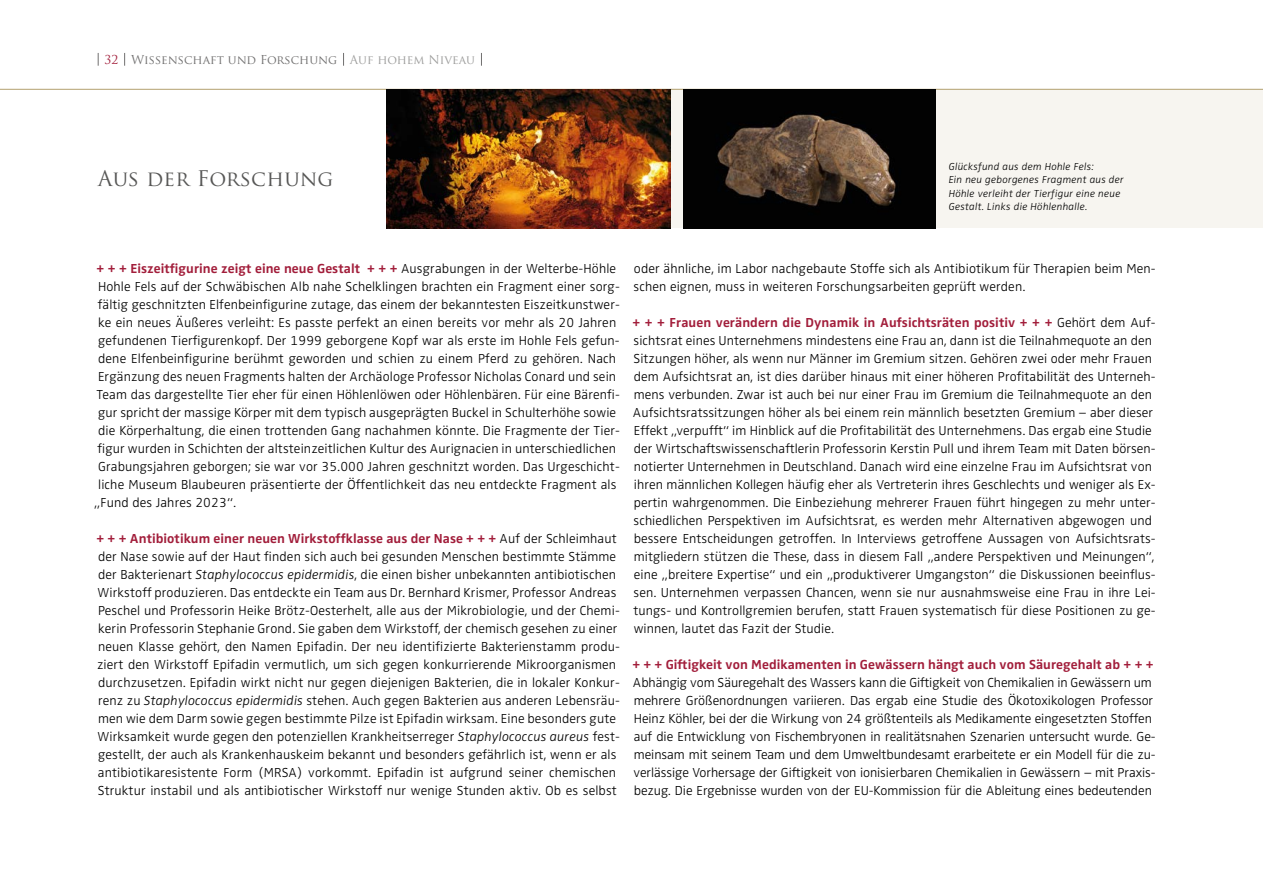
<style>
.page{position:relative;width:1263px;height:893px;background:#fff}
.page>*{position:absolute;margin:0;border:0;box-sizing:border-box;transform-origin:0 0}
.t1{font:21px "Trajan Pro";letter-spacing:.01em;color:#575756}
.t2{font:300 13.5px/18px "Zwo OT";letter-spacing:.01em;color:#000}
.t3{font:700 13.5px "Zwo OT";letter-spacing:.005em;color:#a21e3b}
.t4{font:12px "Trajan Pro";color:#706f6f}
.t5{font:italic 300 10.5px/13.5px "Zwo OT";letter-spacing:.025em;color:#000}
.s1{color:#a21e3b}
.s2{color:#9d9d9c}
.s3{font-weight:700;color:#a21e3b}
.s4{font-style:italic}
</style>
<div class="page">
<svg style="left:98px;top:53px;width:1px;height:13px"></svg>
<svg style="left:124px;top:53px;width:1px;height:13px"></svg>
<svg style="left:343px;top:53px;width:1px;height:13px"></svg>
<svg style="left:481px;top:53px;width:1px;height:13px"></svg>
<div style="left:386px;top:90px;width:877px;height:138px;background:#f7f5f0"></div>
<hr style="left:0;top:89px;width:1263px;height:1px;background:#b3a16e">
<img style="left:386px;top:90px;width:284px;height:138px">
<img style="left:683px;top:90px;width:253px;height:138px">
<p class="t4" style="left:105px;top:52px;width:372px"><span class="s1">32</span> Wissenschaft und Forschung <span class="s2">Auf hohem Niveau</span></p>
<h1 class="t1" style="left:98px;top:165px;width:237px">Aus der Forschung</h1>
<p class="t5" style="left:949px;top:160px;width:177px">Glücksfund aus dem Hohle Fels:<br>Ein neu geborgenes Fragment aus der Höhle verleiht der Tierfigur eine neue Gestalt. Links die Höhlenhalle.</p>
<p class="t2" style="left:94px;top:260px;width:527px"><span class="s3">+ + + Eiszeitfigurine zeigt eine neue Gestalt + + +</span> Ausgrabungen in der Welterbe-Höhle Hohle Fels auf der Schwäbischen Alb nahe Schelklingen brachten ein Fragment einer sorg&shy;fältig geschnitzten Elfenbeinfigurine zutage, das einem der bekanntesten Eiszeitkunstwer&shy;ke ein neues Äußeres verleiht: Es passte perfekt an einen bereits vor mehr als 20 Jahren gefundenen Tierfigurenkopf. Der 1999 geborgene Kopf war als erste im Hohle Fels gefun&shy;dene Elfenbeinfigurine berühmt geworden und schien zu einem Pferd zu gehören. Nach Ergänzung des neuen Fragments halten der Archäologe Professor Nicholas Conard und sein Team das dargestellte Tier eher für einen Höhlenlöwen oder Höhlenbären. Für eine Bärenfi&shy;gur spricht der massige Körper mit dem typisch ausgeprägten Buckel in Schulterhöhe sowie die Körperhaltung, die einen trottenden Gang nachahmen könnte. Die Fragmente der Tier&shy;figur wurden in Schichten der altsteinzeitlichen Kultur des Aurignacien in unterschiedlichen Grabungsjahren geborgen; sie war vor 35.000 Jahren geschnitzt worden. Das Urgeschicht&shy;liche Museum Blaubeuren präsentierte der Öffentlichkeit das neu entdeckte Fragment als „Fund des Jahres 2023“.</p>
<p class="t2" style="left:97px;top:530px;width:525px"><span class="s3">+ + + Antibiotikum einer neuen Wirkstoffklasse aus der Nase + + +</span> Auf der Schleimhaut der Nase sowie auf der Haut finden sich auch bei gesunden Menschen bestimmte Stämme der Bakterienart <span class="s4">Staphylococcus epidermidis</span>, die einen bisher unbekannten antibiotischen Wirkstoff produzieren. Das entdeckte ein Team aus Dr. Bernhard Krismer, Professor Andreas Peschel und Professorin Heike Brötz-Oesterhelt, alle aus der Mikrobiologie, und der Chemi&shy;kerin Professorin Stephanie Grond. Sie gaben dem Wirkstoff, der chemisch gesehen zu einer neuen Klasse gehört, den Namen Epifadin. Der neu identifizierte Bakterienstamm produ&shy;ziert den Wirkstoff Epifadin vermutlich, um sich gegen konkurrierende Mikroorganismen durchzusetzen. Epifadin wirkt nicht nur gegen diejenigen Bakterien, die in lokaler Konkur&shy;renz zu <span class="s4">Staphylococcus epidermidis</span> stehen. Auch gegen Bakterien aus anderen Lebensräu&shy;men wie dem Darm sowie gegen bestimmte Pilze ist Epifadin wirksam. Eine besonders gute Wirksamkeit wurde gegen den potenziellen Krankheitserreger <span class="s4">Staphylococcus aureus</span> fest&shy;gestellt, der auch als Krankenhauskeim bekannt und besonders gefährlich ist, wenn er als antibiotikaresistente Form (MRSA) vorkommt. Epifadin ist aufgrund seiner chemischen Struktur instabil und als antibiotischer Wirkstoff nur wenige Stunden aktiv. Ob es selbst</p>
<p class="t2" style="left:634px;top:260px;width:524px">oder ähnliche, im Labor nachgebaute Stoffe sich als Antibiotikum für Therapien beim Men&shy;schen eignen, muss in weiteren Forschungsarbeiten geprüft werden.</p>
<p class="t2" style="left:632px;top:314px;width:525px"><span class="s3">+ + + Frauen verändern die Dynamik in Aufsichtsräten positiv + + +</span> Gehört dem Auf&shy;sichtsrat eines Unternehmens mindestens eine Frau an, dann ist die Teilnahmequote an den Sitzungen höher, als wenn nur Männer im Gremium sitzen. Gehören zwei oder mehr Frauen dem Aufsichtsrat an, ist dies darüber hinaus mit einer höheren Profitabilität des Unterneh&shy;mens verbunden. Zwar ist auch bei nur einer Frau im Gremium die Teilnahmequote an den Aufsichtsratssitzungen höher als bei einem rein männlich besetzten Gremium – aber dieser Effekt „verpufft“ im Hinblick auf die Profitabilität des Unternehmens. Das ergab eine Studie der Wirtschaftswissenschaftlerin Professorin Kerstin Pull und ihrem Team mit Daten börsen&shy;notierter Unternehmen in Deutschland. Danach wird eine einzelne Frau im Aufsichtsrat von ihren männlichen Kollegen häufig eher als Vertreterin ihres Geschlechts und weniger als Ex&shy;pertin wahrgenommen. Die Einbeziehung mehrerer Frauen führt hingegen zu mehr unter&shy;schiedlichen Perspektiven im Aufsichtsrat, es werden mehr Alternativen abgewogen und bessere Entscheidungen getroffen. In Interviews getroffene Aussagen von Aufsichtsrats&shy;mitgliedern stützen die These, dass in diesem Fall „andere Perspektiven und Meinungen“, eine „breitere Expertise“ und ein „produktiverer Umgangston“ die Diskussionen beeinflus&shy;sen. Unternehmen verpassen Chancen, wenn sie nur ausnahmsweise eine Frau in ihre Lei&shy;tungs- und Kontrollgremien berufen, statt Frauen systematisch für diese Positionen zu ge&shy;winnen, lautet das Fazit der Studie.</p>
<p class="t3" style="left:632px;top:657px;width:523px">+ + + Giftigkeit von Medikamenten in Gewässern hängt auch vom Säuregehalt ab + + +</p>
<p class="t2" style="left:633px;top:674px;width:524px">Abhängig vom Säuregehalt des Wassers kann die Giftigkeit von Chemikalien in Gewässern um mehrere Größenordnungen variieren. Das ergab eine Studie des Ökotoxikologen Professor Heinz Köhler, bei der die Wirkung von 24 größtenteils als Medikamente eingesetzten Stoffen auf die Entwicklung von Fischembryonen in realitätsnahen Szenarien untersucht wurde. Ge&shy;meinsam mit seinem Team und dem Umweltbundesamt erarbeitete er ein Modell für die zu&shy;verlässige Vorhersage der Giftigkeit von ionisierbaren Chemikalien in Gewässern – mit Praxis&shy;bezug. Die Ergebnisse wurden von der EU-Kommission für die Ableitung eines bedeutenden</p>
</div>
